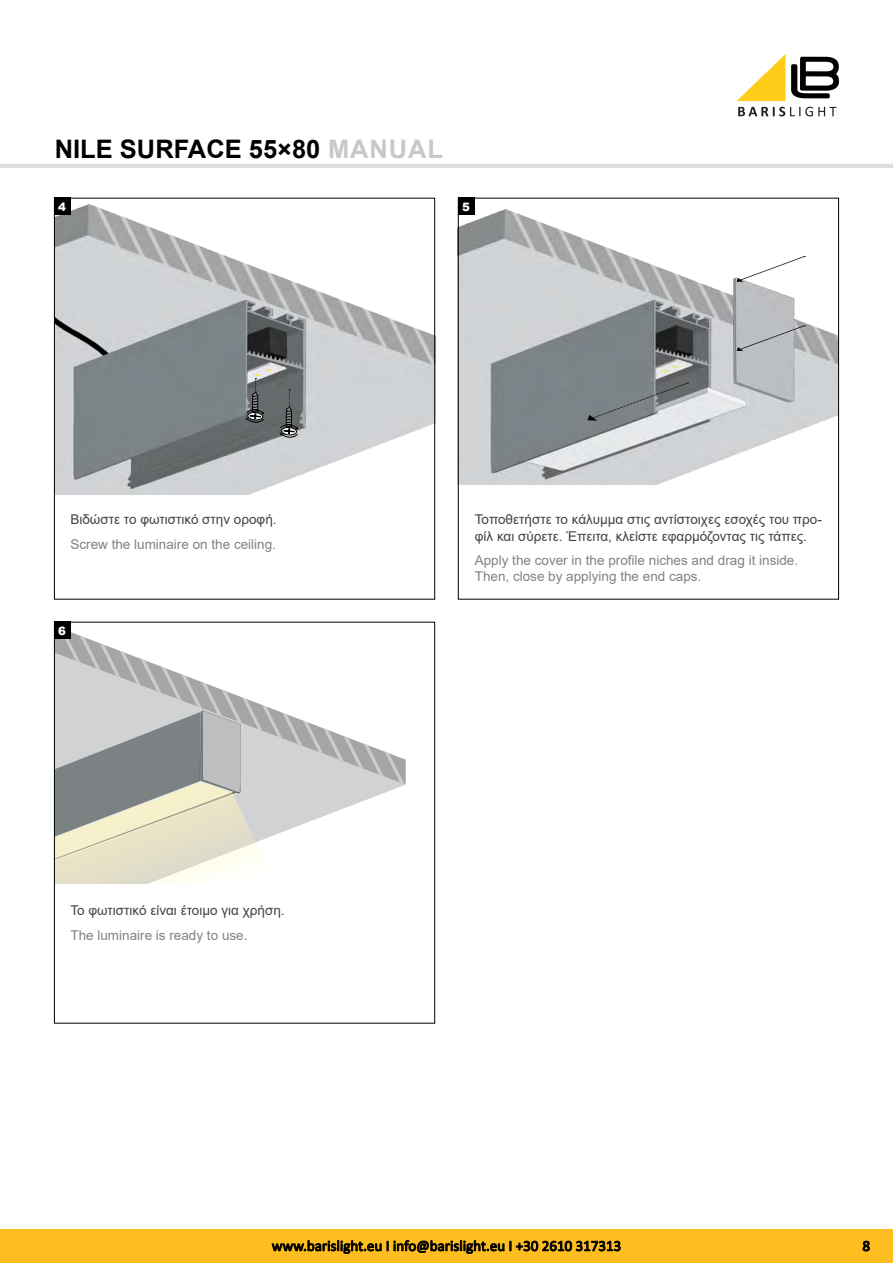
<style>
.page{position:relative;width:893px;height:1263px;background:#fff}
.page>*{position:absolute;margin:0;border:0;box-sizing:border-box;transform-origin:0 0}
.t1{font:700 25.5px "Arial";color:#000}
.t2{font:15px "Calibri";color:#000}
.t3{font:13.5px/16.2px "Arial";color:#434345}
.t4{font:13.5px/16.2px "Arial";color:#808285}
.t5{font:900 11.55px "Arial";color:#fff}
.s1{color:#c7c8ca}
</style>
<div class="page">
<svg style="left:738px;top:107px;width:98px;height:9px"></svg>
<svg style="left:791px;top:57px;width:48px;height:41px"></svg>
<svg style="left:737px;top:54px;width:48px;height:47px"></svg>
<div style="left:0;top:1229px;width:893px;height:34px;background:#febe1f"></div>
<svg style="left:272px;top:1240px;width:109px;height:13px"></svg>
<svg style="left:394px;top:1240px;width:110px;height:13px"></svg>
<svg style="left:510px;top:1241px;width:110px;height:10px"></svg>
<hr style="left:0;top:164px;width:893px;height:4px;background:#dcddde">
<svg style="left:863px;top:1241px;width:7px;height:10px"></svg>
<img style="left:56px;top:200px;width:377px;height:295px">
<svg style="left:280px;top:389px;width:18px;height:52px"></svg>
<svg style="left:246px;top:378px;width:18px;height:48px"></svg>
<img style="left:460px;top:200px;width:377px;height:285px">
<svg style="left:587px;top:383px;width:101px;height:38px"></svg>
<svg style="left:737px;top:256px;width:68px;height:26px"></svg>
<svg style="left:737px;top:325px;width:68px;height:26px"></svg>
<svg style="left:56px;top:628px;width:348px;height:214px"></svg>
<img style="left:56px;top:795px;width:200px;height:89px">
<img style="left:56px;top:793px;width:177px;height:67px">
<img style="left:56px;top:782px;width:176px;height:11px">
<img style="left:56px;top:793px;width:176px;height:66px">
<div style="left:54px;top:198px;width:16px;height:17px;background:#000"></div>
<div style="left:54px;top:622px;width:16px;height:17px;background:#000"></div>
<div style="left:458px;top:198px;width:16px;height:17px;background:#000"></div>
<h1 class="t1" style="left:55px;top:131px;width:353px">NILE SURFACE 55×80 <span class="s1">MANUAL</span></h1>
<p class="t5" style="left:58px;top:198px;width:9px">4</p>
<p class="t5" style="left:462px;top:198px;width:9px">5</p>
<p class="t3" style="left:70px;top:511px;width:208px">Bιδώστε το φωτιστικό στην οροφή.</p>
<p class="t4" style="left:70px;top:536px;width:207px">Screw the luminaire on the ceiling.</p>
<p class="t5" style="left:58px;top:622px;width:9px">6</p>
<p class="t3" style="left:70px;top:902px;width:216px">To φωτιστικό είναι έτοιμο για χρήση.</p>
<p class="t4" style="left:70px;top:927px;width:179px">The luminaire is ready to use.</p>
<p class="t3" style="left:475px;top:511px;width:349px">Toποθετήστε το κάλυμμα στις αντίστοιχες εσοχές του προ&shy;φίλ και σύρετε. Έπειτα, κλείστε εφαρμόζοντας τις τάπες.</p>
<p class="t4" style="left:475px;top:552px;width:325px">Apply the cover in the profile niches and drag it inside.<br>Τhen, close by applying the end caps.</p>
<p class="t2" style="left:272px;top:1235px;width:351px">www.barislight.eu I info@barislight.eu Ι +30 2610 317313</p>
<p class="t2" style="left:862px;top:1235px;width:9px">8</p>
</div>
